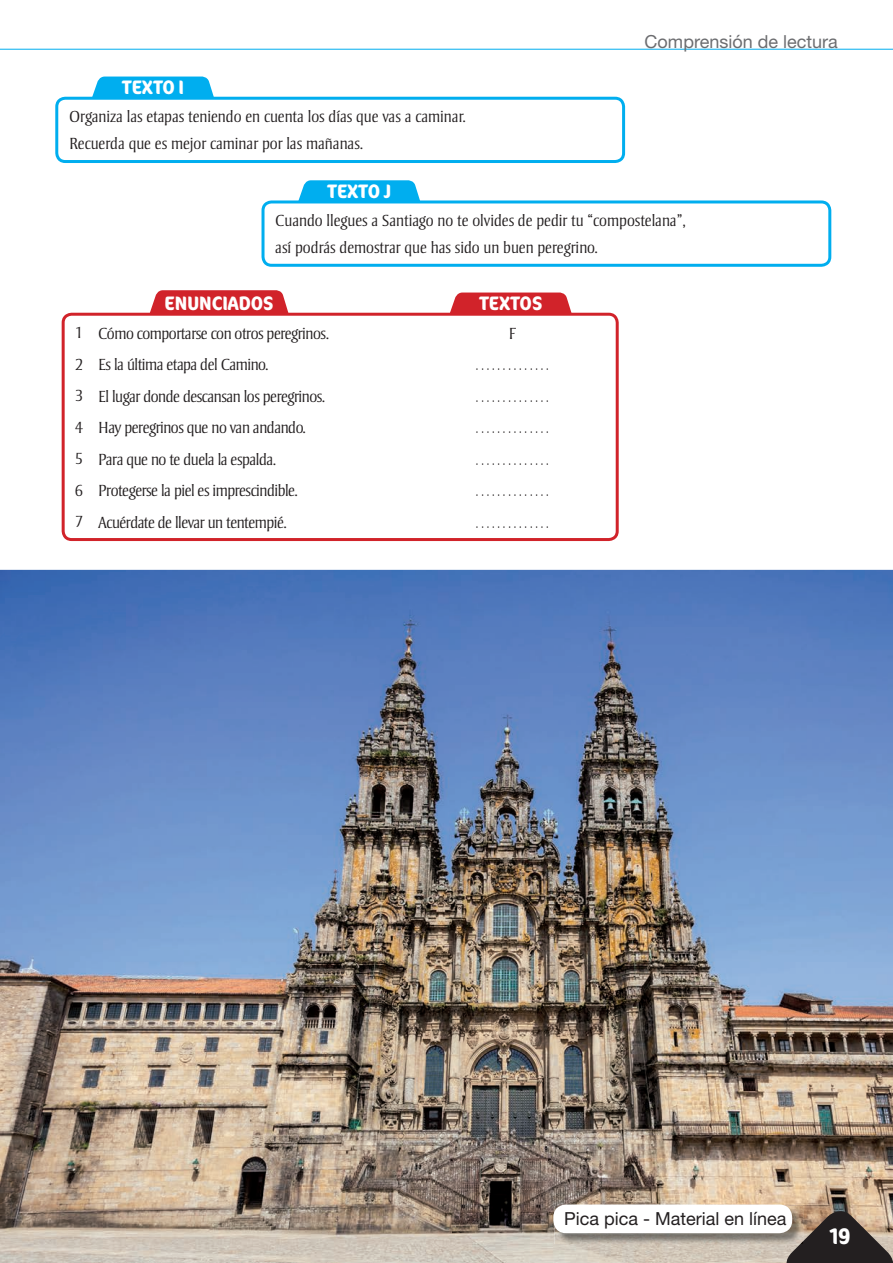
<style>
.page{position:relative;width:893px;height:1263px;background:#fff}
.page>*{position:absolute;margin:0;border:0;box-sizing:border-box;transform-origin:0 0}
.t1{font:700 condensed 22.5px "Cocon";color:#fff}
.t2{font:700 condensed 19.5px "Cocon";color:#fff}
.t3{font:18px "Helvetica Neue";color:#231f20}
.t4{font:18px "Helvetica Neue";color:#6c6d70}
.t5{font:300 16.5px/31.5px "Strayhorn MT Std";letter-spacing:-.025em;color:#231f20;text-align:justify}
.t6{font:300 16.5px/27px "Strayhorn MT Std";color:#231f20}
.t7{font:100 16.5px/31.5px "Helvetica Neue";color:#231f20;text-align:justify}
</style>
<div class="page">
<img style="left:0;top:570px;width:893px;height:693px">
<img style="left:555px;top:1206px;width:225px;height:38px">
<svg style="left:780px;top:1204px;width:113px;height:59px;background:#6e6156"></svg>
<div style="left:553px;top:1204px;width:239px;height:29px;background:#fff;border-radius:13px"></div>
<hr style="left:0;top:49px;width:893px;height:1px;background:#00aeef">
<svg style="left:91px;top:77px;width:124px;height:20px;background:#13b4f0"></svg>
<div style="left:55px;top:97px;width:570px;height:66px;border:3px solid #00aeef;border-radius:9px"></div>
<svg style="left:298px;top:180px;width:122px;height:20px;background:#14b4f0"></svg>
<div style="left:261px;top:200px;width:570px;height:67px;border:3px solid #00aeef;border-radius:9px"></div>
<svg style="left:448px;top:293px;width:125px;height:20px;background:#d4353b"></svg>
<svg style="left:147px;top:290px;width:143px;height:23px;background:#d5373e"></svg>
<div style="left:62px;top:313px;width:557px;height:228px;border:3px solid #d1232a;border-radius:9px"></div>
<p class="t4" style="left:645px;top:35px;width:195px">Comprensión de lectura</p>
<p class="t2" style="left:122px;top:80px;width:64px">TEXTO I</p>
<p class="t6" style="left:69px;top:105px;width:398px">Organiza las etapas teniendo en cuenta los días que vas a caminar.<br>Recuerda que es mejor caminar por las mañanas.</p>
<p class="t2" style="left:327px;top:184px;width:65px">TEXTO J</p>
<p class="t6" style="left:275px;top:208px;width:412px">Cuando llegues a Santiago no te olvides de pedir tu “compostelana”, así podrás demostrar que has sido un buen peregrino.</p>
<p class="t2" style="left:165px;top:296px;width:110px">ENUNCIADOS</p>
<p class="t2" style="left:479px;top:296px;width:65px">TEXTOS</p>
<p class="t5" style="left:75px;top:318px;width:9px">1<br>2<br>3<br>4<br>5<br>6<br>7</p>
<p class="t5" style="left:98px;top:319px;width:232px;text-align:left">Cómo comportarse con otros peregrinos.<br>Es la última etapa del Camino.<br>El lugar donde descansan los peregrinos.<br>Hay peregrinos que no van andando.<br>Para que no te duela la espalda.<br>Protegerse la piel es imprescindible.<br>Acuérdate de llevar un tentempié.</p>
<p class="t5" style="left:509px;top:319px;width:9px">F</p>
<p class="t7" style="left:475px;top:350px;width:76px">.............. .............. .............. .............. .............. ..............</p>
<p class="t3" style="left:564px;top:1212px;width:224px">Pica pica - Material en línea</p>
<h1 class="t1" style="left:830px;top:1227px;width:22px">19</h1>
</div>
